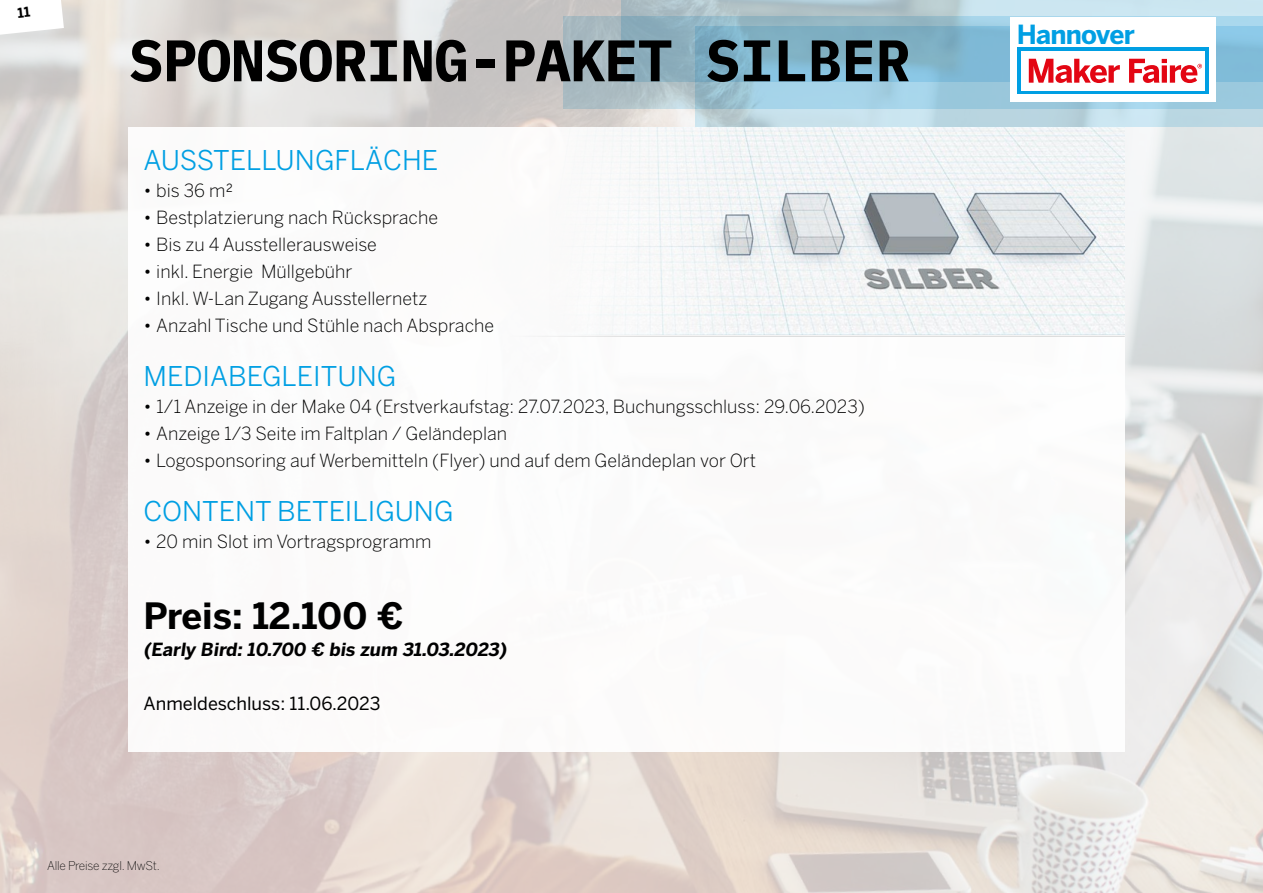
<style>
.page{position:relative;width:1263px;height:893px;background:#fff}
.page>*{position:absolute;margin:0;border:0;box-sizing:border-box;transform-origin:0 0}
.t1{font:700 58.5px "IBM Plex Mono";letter-spacing:-.02em;color:#000}
.t2{font:700 36px "Benton Sans";color:#000}
.t3{font:27px "Benton Sans";color:#009fe3}
.t4{font:700 26.1px "Benton Sans";letter-spacing:-.035em;color:#009fe3}
.t5{font:300 18px "Benton Sans";color:#000}
.t6{font:700 18px "Benton Sans";color:#000}
.t7{font:18px "Benton Sans";color:#000}
.t8{font:200 12px "Benton Sans";letter-spacing:-.02em;color:#000}
</style>
<div class="page">
<img style="left:0;top:0;width:1263px;height:893px">
<svg style="left:563px;top:17px;width:132px;height:92px;background:#acbdc3"></svg>
<svg style="left:621px;top:0;width:642px;height:82px;background:#a9c5d1"></svg>
<svg style="left:695px;top:26px;width:568px;height:100px;background:#98c4d8"></svg>
<div style="left:129px;top:127px;width:996px;height:624px;background:#fff"></div>
<img style="left:583px;top:127px;width:542px;height:208px">
<hr style="left:485px;top:336px;width:640px;height:1px;background:#d6d6d6">
<div style="left:1010px;top:17px;width:205px;height:84px;background:#fff"></div>
<div style="left:1017px;top:48px;width:192px;height:46px;background:#009fe3"></div>
<div style="left:1021px;top:51px;width:184px;height:40px;background:#fff"></div>
<svg style="left:1029px;top:59px;width:91px;height:24px"></svg>
<svg style="left:1129px;top:59px;width:73px;height:24px"></svg>
<svg style="left:0;top:0;width:64px;height:35px"></svg>
<h1 class="t1" style="left:129px;top:14px;width:783px">SPONSORING-PAKET SILBER</h1>
<h3 class="t3" style="left:144px;top:145px;width:296px">AUSSTELLUNGFLÄCHE</h3>
<p class="t5" style="left:144px;top:180px;width:91px">• bis 36 m²</p>
<p class="t5" style="left:144px;top:207px;width:296px">• Bestplatzierung nach Rücksprache</p>
<p class="t5" style="left:144px;top:234px;width:235px">• Bis zu 4 Ausstellerausweise</p>
<p class="t5" style="left:144px;top:261px;width:211px">• inkl. Energie Müllgebühr</p>
<p class="t5" style="left:144px;top:288px;width:286px">• Inkl. W-Lan Zugang Ausstellernetz</p>
<p class="t5" style="left:144px;top:315px;width:352px">• Anzahl Tische und Stühle nach Absprache</p>
<h3 class="t3" style="left:144px;top:361px;width:254px">MEDIABEGLEITUNG</h3>
<p class="t5" style="left:144px;top:396px;width:723px">• 1/1 Anzeige in der Make 04 (Erstverkaufstag: 27.07.2023, Buchungsschluss: 29.06.2023)</p>
<p class="t5" style="left:144px;top:423px;width:365px">• Anzeige 1/3 Seite im Faltplan / Geländeplan</p>
<p class="t5" style="left:144px;top:450px;width:614px">• Logosponsoring auf Werbemitteln (Flyer) und auf dem Geländeplan vor Ort</p>
<h3 class="t3" style="left:144px;top:496px;width:312px">CONTENT BETEILIGUNG</h3>
<p class="t5" style="left:144px;top:531px;width:289px">• 20 min Slot im Vortragsprogramm</p>
<h2 class="t2" style="left:144px;top:595px;width:262px">Preis: 12.100 €</h2>
<p class="t6" style="left:144px;top:639px;width:367px">(Early Bird: 10.700 € bis zum 31.03.2023)</p>
<p class="t7" style="left:144px;top:693px;width:238px">Anmeldeschluss: 11.06.2023</p>
<p class="t8" style="left:47px;top:859px;width:114px">Alle Preise zzgl. MwSt.</p>
<h3 class="t4" style="left:1017px;top:19px;width:119px">Hannover</h3>
</div>
